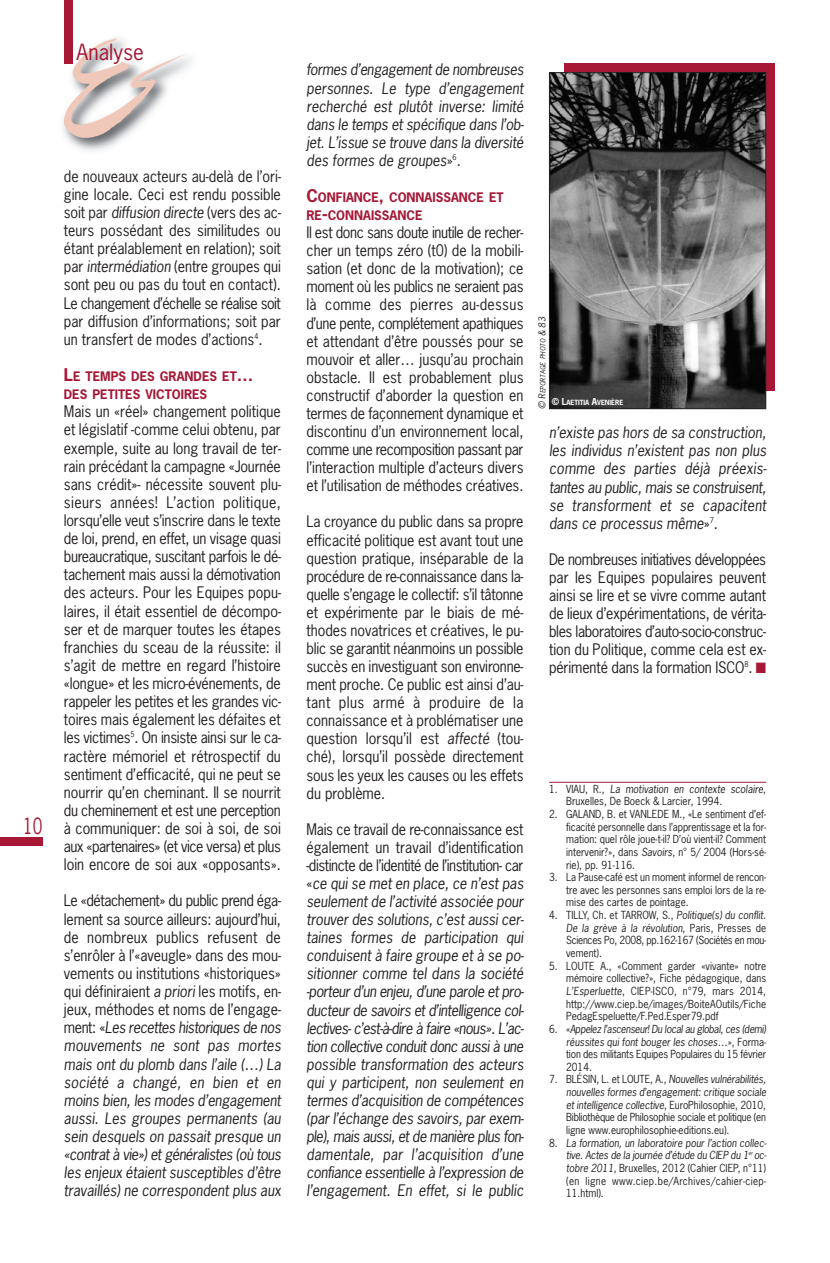
<style>
.page{position:relative;width:830px;height:1263px;background:#fff}
.page>*{position:absolute;margin:0;border:0;box-sizing:border-box;transform-origin:0 0}
.t1{font:21px "News Gothic";color:#a61836}
.t2{font:21px "News Gothic";color:#a61836;scale:.8 1}
.t3{font:15px/18.1px "News Gothic";color:#231f20;text-align:justify;scale:.95 1}
.t4{font:italic 15px/18.1px "News Gothic";color:#231f20;text-align:justify;scale:.95 1}
.t5{font:700 12.3px/18.1px "News Gothic";color:#a61836}
.t6{font:10.5px/12.6px "News Gothic";color:#231f20;text-align:justify;scale:.95 1}
.t7{font:italic 10.5px/12.6px "News Gothic";letter-spacing:-.005em;color:#231f20;text-align:justify;scale:.95 1}
.t8{font:italic 6.75px "News Gothic";color:#231f20}
.t9{font:700 6.75px "News Gothic";color:#fff;scale:.95 1}
.s1{font-style:italic}
.s2{font-size:16.5px}
.s3{font-style:normal}
.s4{font-size:9px}
.s5{color:#a61836}
</style>
<div class="page">
<img style="left:63px;top:32px;width:128px;height:119px">
<svg style="left:64px;top:38px;width:121px;height:100px"></svg>
<div style="left:64px;top:0;width:8px;height:64px;background:#a61836"></div>
<div style="left:0;top:838px;width:43px;height:8px;background:#a61836"></div>
<hr style="left:549px;top:782px;width:216px;height:1px;background:#a61836">
<svg style="left:564px;top:64px;width:210px;height:327px;background:#9c1a35"></svg>
<img style="left:551px;top:74px;width:212px;height:333px">
<div style="left:549px;top:72px;width:216px;height:337px;border:1px solid #231f20"></div>
<h1 class="t1" style="left:77px;top:40px;width:69px">Analyse</h1>
<h1 class="t2" style="left:23px;top:814px;width:26px">10</h1>
<p class="t3" style="left:64px;top:167px;width:230px">de nouveaux acteurs au-delà de l’ori&shy;gine locale. Ceci est rendu possible soit par <span class="s1">diffusion directe</span> (vers des ac&shy;teurs possédant des similitudes ou étant préalablement en relation); soit par <span class="s1">intermédiation</span> (entre groupes qui sont peu ou pas du tout en contact).<br>Le changement d’échelle se réalise soit par diffusion d’informations; soit par un transfert de modes d’actions<sup>4</sup>.</p>
<p class="t5" style="left:64px;top:368px;width:191px"><span class="s2">L</span>E TEMPS DES GRANDES ET<span class="s2">…<br></span>DES PETITES VICTOIRES</p>
<p class="t3" style="left:64px;top:403px;width:230px">Mais un «réel» changement politique et législatif -comme celui obtenu, par exemple, suite au long travail de ter&shy;rain précédant la campagne «Journée sans crédit»- nécessite souvent plu&shy;sieurs années! L’action politique, lorsqu’elle veut s’inscrire dans le texte de loi, prend, en effet, un visage quasi bureaucratique, suscitant parfois le dé&shy;tachement mais aussi la démotivation des acteurs. Pour les Equipes popu&shy;laires, il était essentiel de décompo&shy;ser et de marquer toutes les étapes franchies du sceau de la réussite: il s’agit de mettre en regard l’histoire «longue» et les micro-événements, de rappeler les petites et les grandes vic&shy;toires mais également les défaites et les victimes<sup>5</sup>. On insiste ainsi sur le ca&shy;ractère mémoriel et rétrospectif du sentiment d’efficacité, qui ne peut se nourrir qu’en cheminant. Il se nourrit du cheminement et est une perception à communiquer: de soi à soi, de soi aux «partenaires» (et vice versa) et plus loin encore de soi aux «opposants».</p>
<p class="t4" style="left:64px;top:892px;width:230px"><span class="s3">Le «détachement» du public prend éga&shy;lement sa source ailleurs: aujourd’hui, de nombreux publics refusent de s’enrôler à l’«aveugle» dans des mou&shy;vements ou institutions «historiques» qui définiraient</span> a priori <span class="s3">les motifs, en&shy;jeux, méthodes et noms de l’engage&shy;ment: «</span>Les recettes historiques de nos mouvements ne sont pas mortes mais ont du plomb dans l’aile (…) La société a changé, en bien et en moins bien, les modes d’engagement aussi. Les groupes permanents (au sein desquels on passait presque un «contrat à vie») et généralistes (où tous les enjeux étaient susceptibles d’être travaillés) ne correspondent plus aux</p>
<p class="t4" style="left:306px;top:61px;width:230px">formes d’engagement de nombreuses personnes. Le type d’engagement recherché est plutôt inverse: limité dans le temps et spécifique dans l’ob&shy;jet. L’issue se trouve dans la diversité des formes de groupes<span class="s3">»</span><sup>6</sup><span class="s3">.</span></p>
<p class="t5" style="left:306px;top:189px;width:198px"><span class="s2">C</span>ONFIANCE<span class="s2">,</span> CONNAISSANCE ET<br>RE<span class="s2">-</span>CONNAISSANCE</p>
<p class="t3" style="left:306px;top:224px;width:230px">Il est donc sans doute inutile de recher&shy;cher un temps zéro (t0) de la mobili&shy;sation (et donc de la motivation); ce moment où les publics ne seraient pas là comme des pierres au-dessus d’une pente, complétement apathiques et attendant d’être poussés pour se mouvoir et aller… jusqu’au prochain obstacle. Il est probablement plus constructif d’aborder la question en termes de façonnement dynamique et discontinu d’un environnement local, comme une recomposition passant par l’interaction multiple d’acteurs divers et l’utilisation de méthodes créatives.</p>
<p class="t3" style="left:306px;top:513px;width:230px">La croyance du public dans sa propre efficacité politique est avant tout une question pratique, inséparable de la procédure de re-connaissance dans la&shy;quelle s’engage le collectif: s’il tâtonne et expérimente par le biais de mé&shy;thodes novatrices et créatives, le pu&shy;blic se garantit néanmoins un possible succès en investiguant son environne&shy;ment proche. Ce public est ainsi d’au&shy;tant plus armé à produire de la connaissance et à problématiser une question lorsqu’il est <span class="s1">affecté</span> (tou&shy;ché), lorsqu’il possède directement sous les yeux les causes ou les effets du problème.</p>
<p class="t4" style="left:306px;top:820px;width:230px"><span class="s3">Mais ce travail de re-connaissance est également un travail d’identification -distincte de l’identité de l’institution- car «</span>ce qui se met en place, ce n’est pas seulement de l’activité associée pour trouver des solutions, c’est aussi cer&shy;taines formes de participation qui conduisent à faire groupe et à se po&shy;sitionner comme tel dans la société -porteur d’un enjeu, d’une parole et pro&shy;ducteur de savoirs et d’intelligence col&shy;lectives- c’est-à-dire à faire «nous». L’ac&shy;tion collective conduit donc aussi à une possible transformation des acteurs qui y participent, non seulement en termes d’acquisition de compétences (par l’échange des savoirs, par exem&shy;ple), mais aussi, et de manière plus fon&shy;damentale, par l’acquisition d’une confiance essentielle à l’expression de l’engagement. En effet, si le public</p>
<p class="t8" style="left:539px;top:409px;width:93px;rotate:-90deg"><span class="s4">© R</span>EPORTAGE PHOTO <span class="s4">&amp; 83</span></p>
<p class="t9" style="left:551px;top:398px;width:77px"><span class="s4">© L</span>AETITIA <span class="s4">A</span>VENIÈRE</p>
<p class="t4" style="left:549px;top:424px;width:230px">n’existe pas hors de sa construction, les individus n’existent pas non plus comme des parties déjà préexis&shy;tantes au public, mais se construisent, se transforment et se capacitent dans ce processus même<span class="s3">»</span><sup>7</sup><span class="s3">.</span></p>
<p class="t3" style="left:549px;top:550px;width:230px">De nombreuses initiatives développées par les Equipes populaires peuvent ainsi se lire et se vivre comme autant de lieux d’expérimentations, de vérita&shy;bles laboratoires d’auto-socio-construc&shy;tion du Politique, comme cela est ex&shy;périmenté dans la formation ISCO<sup>8</sup>. <span class="s5">■</span></p>
<p class="t6" style="left:566px;top:783px;width:212px;text-indent:-17px">1. VIAU, R., <span class="s1">La motivation en contexte scolaire</span>,<br>Bruxelles, De Boeck &amp; Larcier, 1994.</p>
<p class="t6" style="left:566px;top:808px;width:212px;text-indent:-17px">2. GALAND, B. et VANLEDE M., «Le sentiment d’ef&shy;ficacité personnelle dans l’apprentissage et la for&shy;mation: quel rôle joue-t-il? D’où vient-il? Comment intervenir?», dans <span class="s1">Savoirs</span>, n° 5/ 2004 (Hors-sé&shy;rie), pp. 91-116.</p>
<p class="t6" style="left:566px;top:871px;width:212px;text-indent:-17px">3. La Pause-café est un moment informel de rencon&shy;tre avec les personnes sans emploi lors de la re&shy;mise des cartes de pointage.</p>
<p class="t6" style="left:566px;top:909px;width:212px;text-indent:-17px">4. TILLY, Ch. et TARROW, S., <span class="s1">Politique(s) du conflit.<br>De la grève à la révolution</span>, Paris, Presses de Sciences Po, 2008, pp.162-167 (Sociétés en mou&shy;vement).</p>
<p class="t6" style="left:566px;top:960px;width:212px;text-indent:-17px">5. LOUTE A., «Comment garder «vivante» notre mémoire collective?», Fiche pédagogique, dans <span class="s1">L’Esperluette</span>, CIEP-ISCO, n°79, mars 2014, http://www.ciep.be/images/BoiteAOutils/Fiche PedagEspeluette/F.Ped.Esper79.pdf</p>
<p class="t7" style="left:566px;top:1023px;width:212px;text-indent:-17px"><span class="s3">6. «</span>Appelez l’ascenseur! Du local au global, ces (demi) réussites qui font bouger les choses…<span class="s3">», Forma&shy;tion des militants Equipes Populaires du 15 février 2014.</span></p>
<p class="t6" style="left:566px;top:1073px;width:212px;text-indent:-17px">7. BLÉSIN, L. et LOUTE, A., <span class="s1">Nouvelles vulnérabilités, nouvelles formes d’engagement: critique sociale et intelligence collective</span>, EuroPhilosophie, 2010, Bibliothèque de Philosophie sociale et politique (en ligne www.europhilosophie-editions.eu).</p>
<p class="t7" style="left:566px;top:1137px;width:212px;text-indent:-17px"><span class="s3">8.</span> La formation, un laboratoire pour l’action collec&shy;tive. Actes de la journée d’étude du CIEP du 1<sup>er</sup> oc&shy;tobre 2011<span class="s3">, Bruxelles, 2012 (Cahier CIEP, n°11) (en ligne www.ciep.be/Archives/cahier-ciep-11.html).</span></p>
</div>
